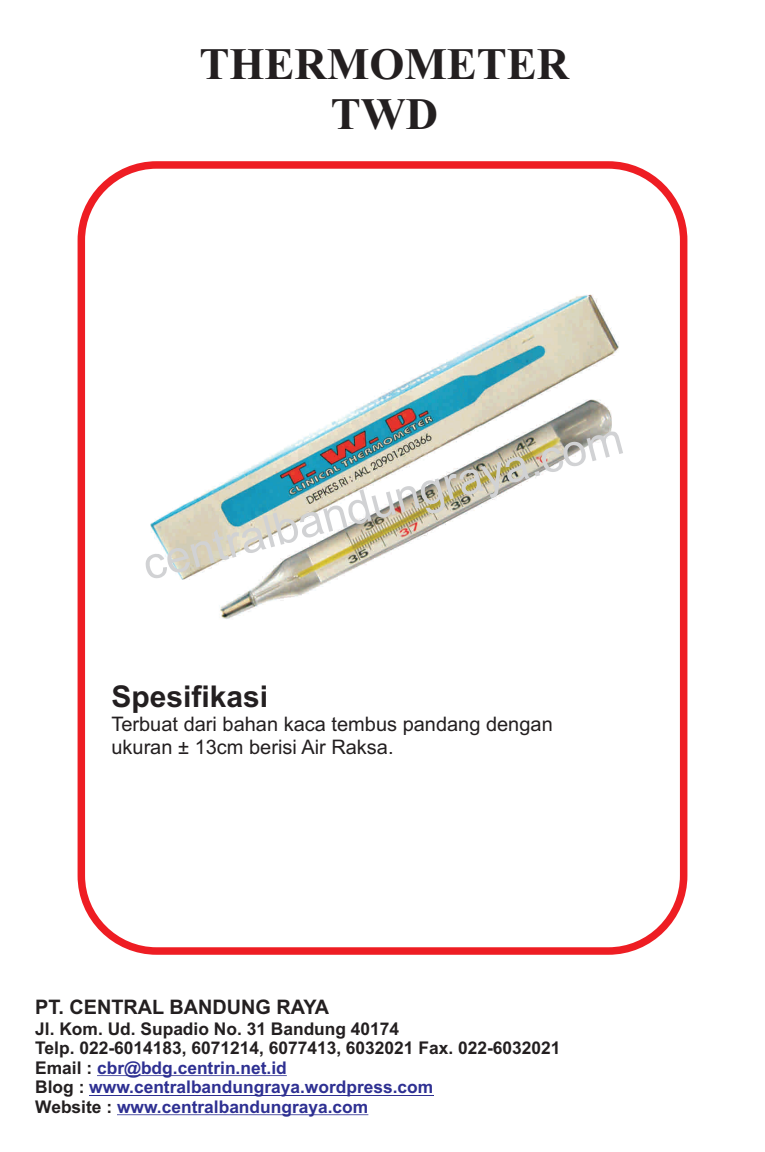
<style>
.page{position:relative;width:765px;height:1152px;background:#fff}
.page>*{position:absolute;margin:0;border:0;box-sizing:border-box;transform-origin:0 0}
.t1{font:45px "Arial";color:#d1d2d4}
.t2{font:700 45px/49.9px "Times New Roman";color:#231f20;text-align:center}
.t3{font:700 30px "Arial";color:#231f20}
.t4{font:20px/22.4px "Arial";color:#231f20}
.t5{font:700 20px "Arial";color:#231f20}
.t6{font:700 17.5px/19.5px "Arial";color:#231f20}
.s1{color:#2e3092}
</style>
<div class="page">
<hr style="left:97px;top:1075px;width:190px;height:1px;background:#2e3092">
<hr style="left:117px;top:1114px;width:251px;height:1px;background:#2e3092">
<hr style="left:89px;top:1094px;width:344px;height:1px;background:#2e3092">
<div style="left:78px;top:161px;width:609px;height:793px;border:8px solid #ee1d23;border-radius:75px"></div>
<img style="left:150px;top:294px;width:469px;height:325px">
<h1 class="t2" style="left:199px;top:44px;width:372px">THERMOMETER<br>TWD</h1>
<h1 class="t1" style="left:139px;top:549px;width:497px;rotate:-15deg">centralbandungraya.com</h1>
<h2 class="t3" style="left:111px;top:685px;width:158px">Spesifikasi</h2>
<p class="t4" style="left:111px;top:715px;width:443px">Terbuat dari bahan kaca tembus pandang dengan ukuran ± 13cm berisi Air Raksa.</p>
<p class="t5" style="left:35px;top:1000px;width:295px">PT. CENTRAL BANDUNG RAYA</p>
<p class="t6" style="left:35px;top:1020px;width:527px">Jl. Kom. Ud. Supadio No. 31 Bandung 40174<br>Telp. 022-6014183, 6071214, 6077413, 6032021 Fax. 022-6032021<br>Email : <span class="s1">cbr@bdg.centrin.net.id<br></span>Blog : <span class="s1">www.centralbandungraya.wordpress.com<br></span>Website : <span class="s1">www.centralbandungraya.com</span></p>
</div>
